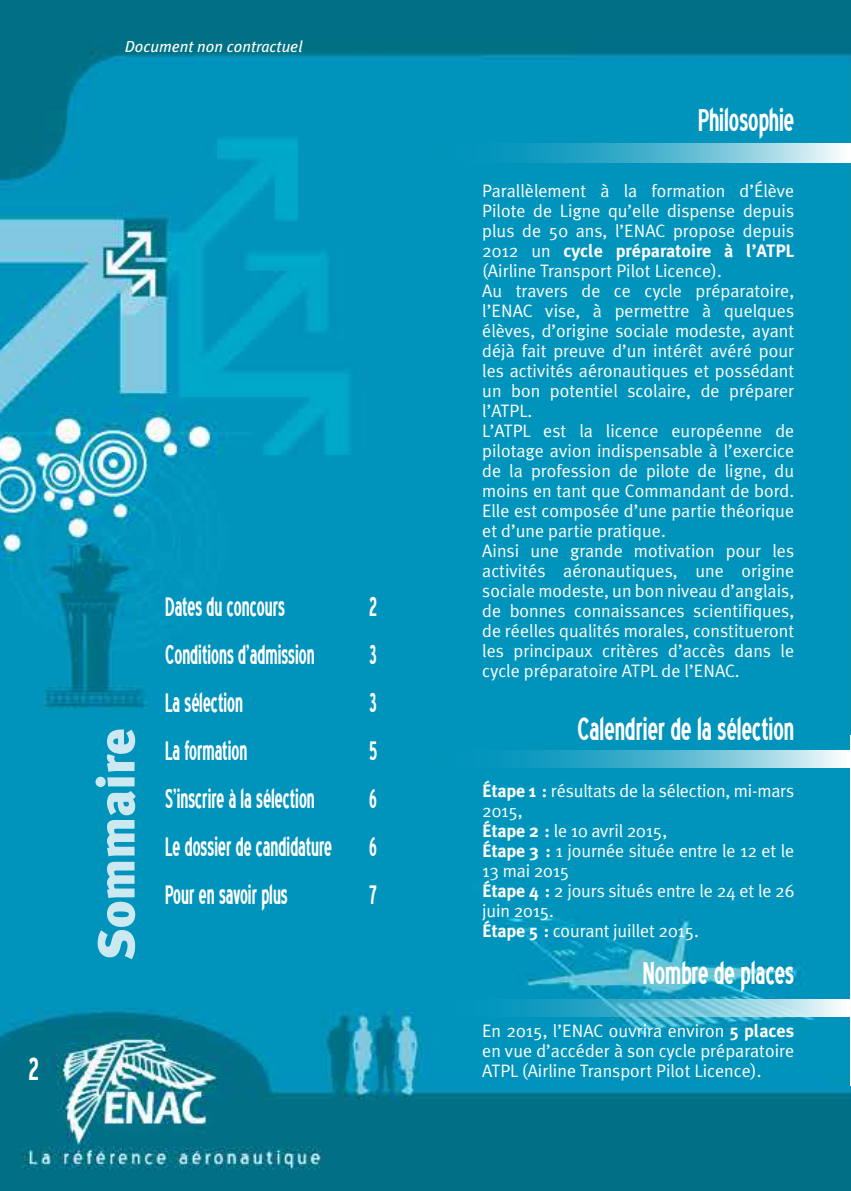
<style>
.page{position:relative;width:851px;height:1191px;background:#fff}
.page>*{position:absolute;margin:0;border:0;box-sizing:border-box;transform-origin:0 0}
.t1{font:900 52px "Meta Plus";color:#cce9f1}
.t2{font:40px "Blue Highway Condensed";color:#fff}
.t3{font:34px/48px "Blue Highway Condensed";color:#fff;text-align:justify;scale:.9 1}
.t4{font:18px/20px "Meta Plus Normal";color:#fff;text-align:justify}
.t5{font:700 18px "Meta Plus";color:#fff}
.t6{font:italic 16px "Meta Plus";color:#fff}
.s1{font-family:"Meta Plus Normal";font-weight:400}
.s2{font-family:"Meta Plus";font-weight:700}
</style>
<div class="page">
<img style="left:0;top:0;width:850px;height:1191px">
<svg style="left:430px;top:143px;width:420px;height:19px"></svg>
<svg style="left:429px;top:750px;width:421px;height:17px"></svg>
<svg style="left:429px;top:999px;width:421px;height:17px"></svg>
<hr style="left:850px;top:736px;width:1px;height:349px;background:#fbfdfe">
<p class="t6" style="left:125px;top:37px;width:179px">Document non contractuel</p>
<h2 class="t2" style="left:28px;top:1052px;width:12px">2</h2>
<h1 class="t1" style="left:86px;top:960px;width:233px;rotate:-90deg">Sommaire</h1>
<h3 class="t3" style="left:165px;top:583px;width:135px">Dates du concours</h3>
<h3 class="t3" style="left:369px;top:583px;width:10px">2</h3>
<h3 class="t3" style="left:165px;top:631px;width:168px">Conditions d’admission</h3>
<h3 class="t3" style="left:369px;top:631px;width:10px">3</h3>
<h3 class="t3" style="left:165px;top:679px;width:88px">La sélection</h3>
<h3 class="t3" style="left:369px;top:679px;width:10px">3</h3>
<h3 class="t3" style="left:165px;top:727px;width:93px">La formation</h3>
<h3 class="t3" style="left:369px;top:727px;width:11px">5</h3>
<h3 class="t3" style="left:165px;top:775px;width:168px">S’inscrire à la sélection</h3>
<h3 class="t3" style="left:165px;top:775px;width:237px;text-indent:204px">6<br>Le dossier de candidature 6<br>Pour en savoir plus</h3>
<h3 class="t3" style="left:369px;top:871px;width:10px">7</h3>
<h2 class="t2" style="left:698px;top:103px;width:98px">Philosophie</h2>
<p class="t4" style="left:482px;top:180px;width:313px">Parallèlement à la formation d’Élève Pilote de Ligne qu’elle dispense depuis plus de 50 ans, l’ENAC propose depuis</p>
<p class="t5" style="left:482px;top:240px;width:313px"><span class="s1">2012 un</span> cycle préparatoire à l’ATPL</p>
<p class="t4" style="left:482px;top:260px;width:313px;text-align:left">(Airline Transport Pilot Licence).<br>Au travers de ce cycle préparatoire, l’ENAC vise, à permettre à quelques élèves, d’origine sociale modeste, ayant déjà fait preuve d’un intérêt avéré pour les activités aéronautiques et possédant un bon potentiel scolaire, de préparer l’ATPL.<br>L’ATPL est la licence européenne de pilotage avion indispensable à l’exercice de la profession de pilote de ligne, du moins en tant que Commandant de bord.<br>Elle est composée d’une partie théorique et d’une partie pratique.<br>Ainsi une grande motivation pour les activités aéronautiques, une origine sociale modeste, un bon niveau d’anglais, de bonnes connaissances scientifiques, de réelles qualités morales, constitueront les principaux critères d’accès dans le cycle préparatoire ATPL de l’ENAC.</p>
<h2 class="t2" style="left:577px;top:711px;width:218px">Calendrier de la sélection</h2>
<p class="t4" style="left:482px;top:780px;width:313px;text-align:left"><span class="s2">Étape 1 :</span> résultats de la sélection, mi-mars<br>2015,<br><span class="s2">Étape 2 :</span> le 10 avril 2015,<br><span class="s2">Étape 3 :</span> 1 journée située entre le 12 et le<br>13 mai 2015<br><span class="s2">Étape 4 :</span> 2 jours situés entre le 24 et le 26 juin 2015.<br><span class="s2">Étape 5 :</span> courant juillet 2015.</p>
<h2 class="t2" style="left:642px;top:956px;width:153px">Nombre de places</h2>
<p class="t4" style="left:482px;top:1020px;width:313px">En 2015, l’ENAC ouvrira environ <span class="s2">5 places </span>en vue d’accéder à son cycle préparatoire ATPL (Airline Transport Pilot Licence).</p>
</div>
